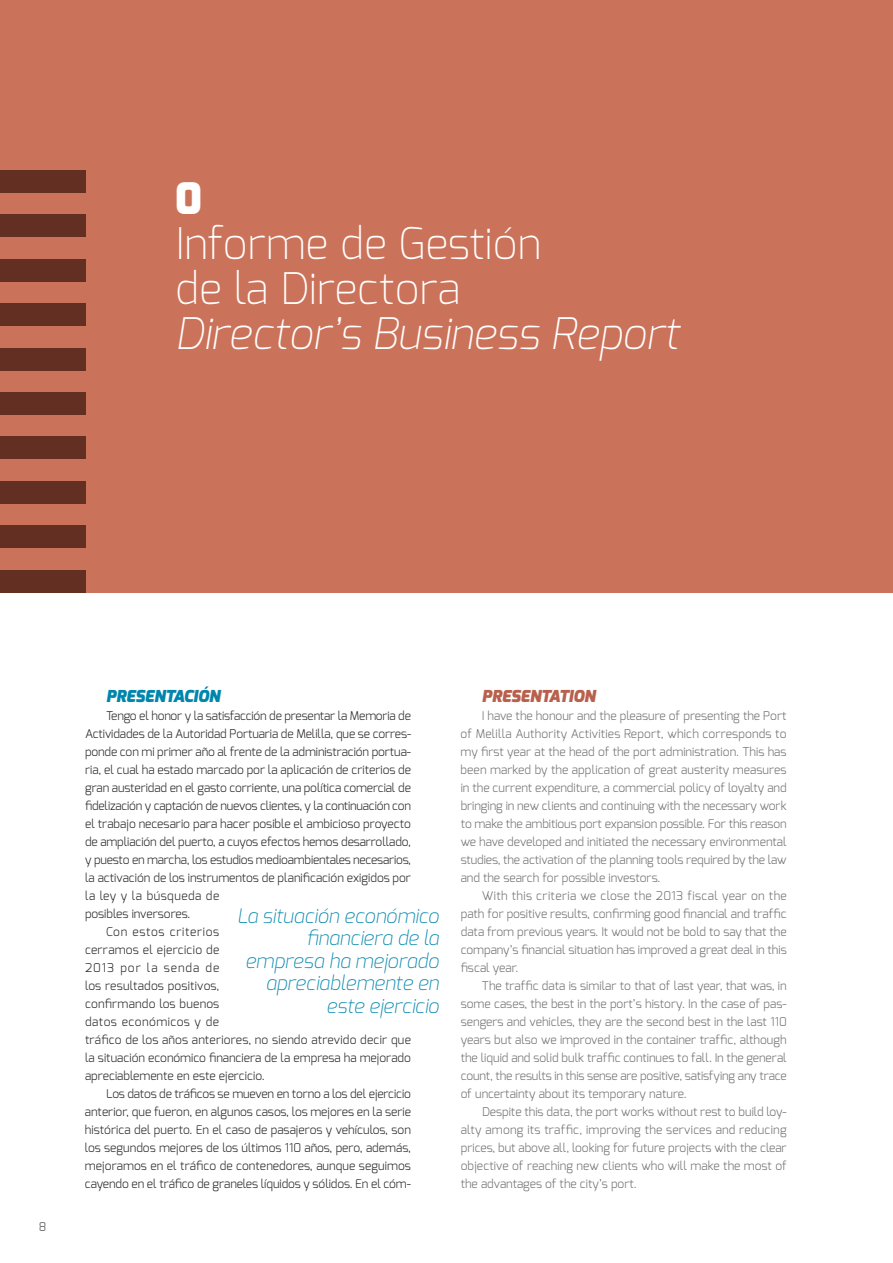
<style>
.page{position:relative;width:893px;height:1263px;background:#fff}
.page>*{position:absolute;margin:0;border:0;box-sizing:border-box;transform-origin:0 0}
.t1{font:200 43.5px/45px "Exo";color:#fff}
.t2{font:italic 200 43.5px "Exo";color:#fff}
.t3{font:900 43.5px "Exo";color:#fff}
.t4{font:italic 200 19.95px/22.5px "Exo";color:#0086ac;text-align:right}
.t5{font:italic 900 16.5px "Exo";color:#0086ac}
.t6{font:italic 900 16.5px "Exo";color:#b8604c}
.t7{font:300 12px/18px "Exo";letter-spacing:-.005em;color:#6c6d70;text-align:justify}
.t8{font:300 12px "Exo";letter-spacing:-.01em;color:#231f20}
.t9{font:300 12px "Exo";letter-spacing:.02em;color:#231f20}
.t10{font:300 12px "Exo";letter-spacing:.015em;color:#231f20}
.t11{font:300 12px "Exo";letter-spacing:.035em;color:#231f20}
.t12{font:300 12px "Exo";letter-spacing:.04em;color:#231f20}
.t13{font:300 12px "Exo";letter-spacing:.055em;color:#231f20}
.t14{font:300 12px "Exo";letter-spacing:.08em;color:#231f20}
.t15{font:12px "Exo";color:#6c6d70}
</style>
<div class="page">
<div style="left:0;top:0;width:893px;height:592px;background:#cb735a"></div>
<div style="left:0;top:171px;width:85px;height:22px;background:#622f22"></div>
<div style="left:0;top:215px;width:85px;height:22px;background:#622f22"></div>
<div style="left:0;top:259px;width:85px;height:22px;background:#622f22"></div>
<div style="left:0;top:304px;width:85px;height:22px;background:#622f22"></div>
<div style="left:0;top:348px;width:85px;height:22px;background:#622f22"></div>
<div style="left:0;top:392px;width:85px;height:22px;background:#622f22"></div>
<div style="left:0;top:437px;width:85px;height:22px;background:#622f22"></div>
<div style="left:0;top:526px;width:85px;height:22px;background:#622f22"></div>
<div style="left:0;top:481px;width:85px;height:22px;background:#622f22"></div>
<div style="left:0;top:570px;width:85px;height:22px;background:#622f22"></div>
<h1 class="t3" style="left:175px;top:171px;width:29px">0</h1>
<h1 class="t1" style="left:175px;top:221px;width:368px">Informe de Gestión de la Directora</h1>
<h1 class="t2" style="left:175px;top:305px;width:506px">Director’s Business Report</h1>
<p class="t15" style="left:39px;top:1218px;width:9px">8</p>
<h3 class="t5" style="left:106px;top:686px;width:115px">PRESENTACIÓN</h3>
<p class="t8" style="left:106px;top:708px;width:306px">Tengo el honor y la satisfacción de presentar la Memoria de</p>
<p class="t8" style="left:85px;top:726px;width:328px">Actividades de la Autoridad Portuaria de Melilla, que se corres-</p>
<p class="t8" style="left:85px;top:744px;width:327px">ponde con mi primer año al frente de la administración portua-</p>
<p class="t8" style="left:85px;top:762px;width:327px">ria, el cual ha estado marcado por la aplicación de criterios de</p>
<p class="t8" style="left:85px;top:780px;width:327px">gran austeridad en el gasto corriente, una política comercial de</p>
<p class="t8" style="left:85px;top:798px;width:327px">fidelización y captación de nuevos clientes, y la continuación con</p>
<p class="t8" style="left:85px;top:816px;width:327px">el trabajo necesario para hacer posible el ambicioso proyecto</p>
<p class="t8" style="left:85px;top:834px;width:327px">de ampliación del puerto, a cuyos efectos hemos desarrollado,</p>
<p class="t8" style="left:85px;top:852px;width:328px">y puesto en marcha, los estudios medioambientales necesarios,</p>
<p class="t8" style="left:85px;top:870px;width:327px">la activación de los instrumentos de planificación exigidos por</p>
<p class="t11" style="left:85px;top:888px;width:136px">la ley y la búsqueda de</p>
<p class="t8" style="left:85px;top:906px;width:107px">posibles inversores.</p>
<p class="t13" style="left:106px;top:924px;width:114px">Con estos criterios</p>
<p class="t9" style="left:85px;top:942px;width:136px">cerramos el ejercicio de</p>
<p class="t14" style="left:85px;top:960px;width:136px">2013 por la senda de</p>
<p class="t9" style="left:85px;top:978px;width:136px">los resultados positivos,</p>
<p class="t9" style="left:85px;top:996px;width:136px">confirmando los buenos</p>
<p class="t12" style="left:85px;top:1014px;width:136px">datos económicos y de</p>
<p class="t10" style="left:85px;top:1032px;width:327px">tráfico de los años anteriores, no siendo atrevido decir que</p>
<p class="t8" style="left:85px;top:1050px;width:327px">la situación económico financiera de la empresa ha mejorado</p>
<p class="t8" style="left:85px;top:1068px;width:181px">apreciablemente en este ejercicio.</p>
<p class="t8" style="left:106px;top:1086px;width:306px">Los datos de tráficos se mueven en torno a los del ejercicio</p>
<p class="t8" style="left:85px;top:1104px;width:328px">anterior, que fueron, en algunos casos, los mejores en la serie</p>
<p class="t8" style="left:85px;top:1122px;width:327px">histórica del puerto. En el caso de pasajeros y vehículos, son</p>
<p class="t8" style="left:85px;top:1140px;width:328px">los segundos mejores de los últimos 110 años, pero, además,</p>
<p class="t8" style="left:85px;top:1158px;width:327px">mejoramos en el tráfico de contenedores, aunque seguimos</p>
<p class="t8" style="left:85px;top:1176px;width:327px">cayendo en el tráfico de graneles líquidos y sólidos. En el cóm-</p>
<h2 class="t4" style="left:237px;top:904px;width:204px">La situación económico financiera de la empresa ha mejorado apreciablemente en este ejercicio</h2>
<h3 class="t6" style="left:482px;top:686px;width:115px">PRESENTATION</h3>
<p class="t7" style="left:461px;top:707px;width:328px;text-indent:21px">I have the honour and the pleasure of presenting the Port of Melilla Authority Activities Report, which corresponds to my first year at the head of the port administration. This has been marked by the application of great austerity measures in the current expenditure, a commercial policy of loyalty and bringing in new clients and continuing with the necessary work to make the ambitious port expansion possible. For this reason we have developed and initiated the necessary environmental studies, the activation of the planning tools required by the law and the search for possible investors.</p>
<p class="t7" style="left:461px;top:887px;width:328px;text-indent:21px">With this criteria we close the 2013 fiscal year on the path for positive results, confirming good financial and traffic data from previous years. It would not be bold to say that the company’s financial situation has improved a great deal in this fiscal year.</p>
<p class="t7" style="left:461px;top:977px;width:328px;text-indent:21px">The traffic data is similar to that of last year, that was, in some cases, the best in the port’s history. In the case of pas&shy;sengers and vehicles, they are the second best in the last 110 years but also we improved in the container traffic, although the liquid and solid bulk traffic continues to fall. In the general count, the results in this sense are positive, satisfying any trace of uncertainty about its temporary nature.</p>
<p class="t7" style="left:461px;top:1103px;width:328px;text-indent:21px">Despite this data, the port works without rest to build loy&shy;alty among its traffic, improving the services and reducing prices, but above all, looking for future projects with the clear objective of reaching new clients who will make the most of the advantages of the city’s port.</p>
</div>
